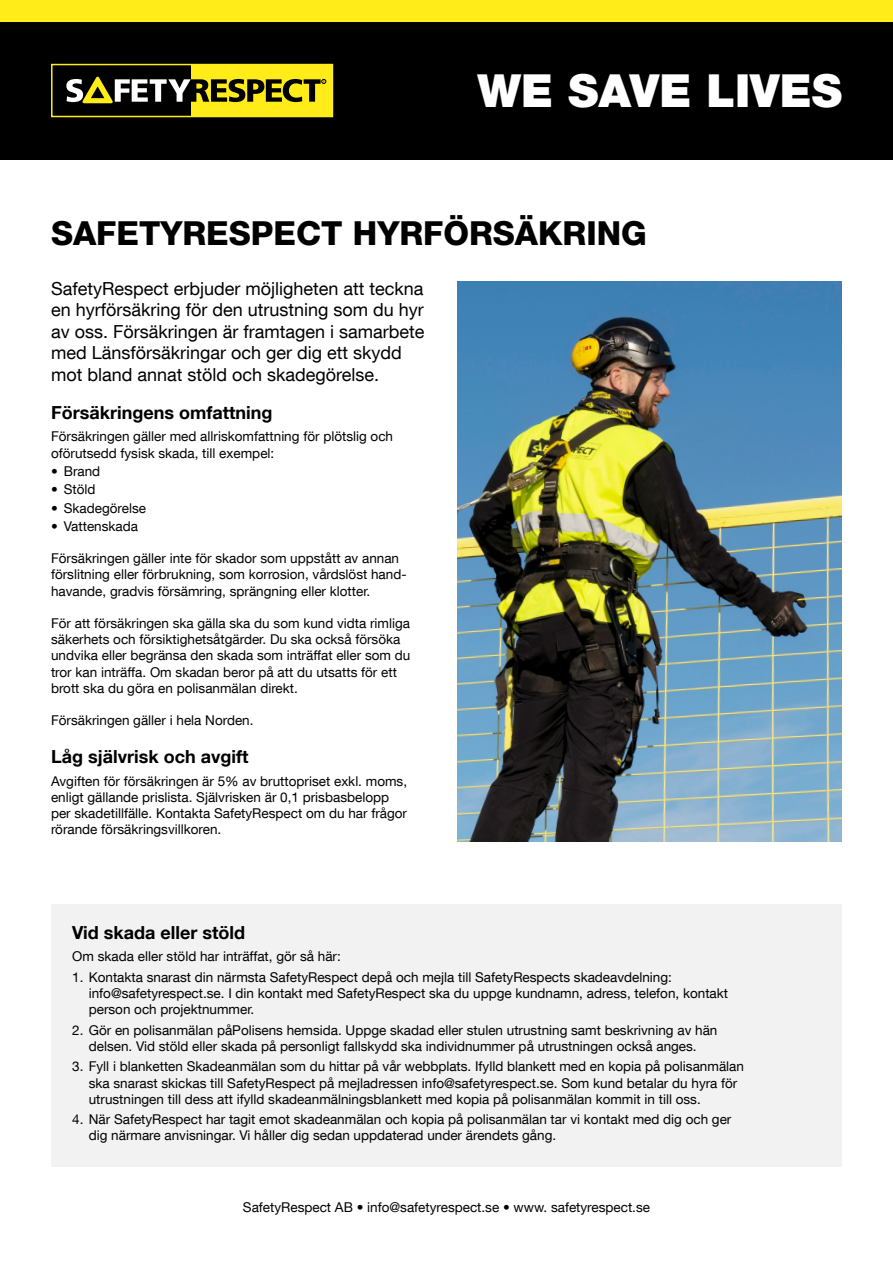
<style>
.page{position:relative;width:893px;height:1263px;background:#fff}
.page>*{position:absolute;margin:0;border:0;box-sizing:border-box;transform-origin:0 0}
.t1{font:900 45.45px "Helvetica Neue LT Com";color:#fff}
.t2{font:800 33px "Helvetica Neue LT Com";color:#000}
.t3{font:18px/21.6px "Helvetica Neue LT Com";color:#000}
.t4{font:700 18px "Helvetica Neue LT Com";color:#000}
.t5{font:13.5px/16.2px "Helvetica Neue LT Com";color:#000}
</style>
<div class="page">
<img style="left:457px;top:282px;width:385px;height:560px">
<div style="left:51px;top:905px;width:791px;height:262px;background:#f3f2f2"></div>
<div style="left:0;top:21px;width:893px;height:139px;background:#000"></div>
<div style="left:0;top:0;width:893px;height:21px;background:#ffec18"></div>
<div style="left:191px;top:65px;width:141px;height:51px;background:#ffec18"></div>
<svg style="left:66px;top:76px;width:260px;height:27px"></svg>
<div style="left:51px;top:64px;width:282px;height:53px;border:2px solid #ffec18"></div>
<h1 class="t1" style="left:477px;top:63px;width:366px">WE SAVE LIVES</h1>
<h2 class="t2" style="left:51px;top:213px;width:597px">SAFETYRESPECT HYRFÖRSÄKRING</h2>
<h3 class="t3" style="left:51px;top:277px;width:375px">SafetyRespect erbjuder möjligheten att teckna en hyrförsäkring för den utrustning som du hyr av oss. Försäkringen är framtagen i samarbete med Länsförsäkringar och ger dig ett skydd mot bland annat stöld och skadegörelse.</h3>
<h3 class="t4" style="left:51px;top:401px;width:223px">Försäkringens omfattning</h3>
<p class="t5" style="left:51px;top:428px;width:344px">Försäkringen gäller med allriskomfattning för plötslig och oförutsedd fysisk skada, till exempel:</p>
<p class="t5" style="left:51px;top:463px;width:51px">• Brand</p>
<p class="t5" style="left:51px;top:481px;width:46px">• Stöld</p>
<p class="t5" style="left:51px;top:499px;width:97px">• Skadegörelse</p>
<p class="t5" style="left:51px;top:518px;width:89px">• Vattenskada</p>
<p class="t5" style="left:51px;top:550px;width:357px">Försäkringen gäller inte för skador som uppstått av annan förslitning eller förbrukning, som korrosion, vårdslöst hand&shy;havande, gradvis försämring, sprängning eller klotter.</p>
<p class="t5" style="left:51px;top:615px;width:361px">För att försäkringen ska gälla ska du som kund vidta rimliga säkerhets och försiktighetsåtgärder. Du ska också försöka undvika eller begränsa den skada som inträffat eller som du tror kan inträffa. Om skadan beror på att du utsatts för ett brott ska du göra en polisanmälan direkt.</p>
<p class="t5" style="left:51px;top:712px;width:204px">Försäkringen gäller i hela Norden.</p>
<h3 class="t4" style="left:51px;top:745px;width:199px">Låg självrisk och avgift</h3>
<p class="t5" style="left:51px;top:772px;width:358px">Avgiften för försäkringen är 5% av bruttopriset exkl. moms, enligt gällande prislista. Självrisken är 0,1 prisbasbelopp per skadetillfälle. Kontakta SafetyRespect om du har frågor rörande försäkringsvillkoren.</p>
<h3 class="t4" style="left:72px;top:921px;width:174px">Vid skada eller stöld</h3>
<p class="t5" style="left:72px;top:948px;width:270px">Om skada eller stöld har inträffat, gör så här:</p>
<p class="t5" style="left:89px;top:969px;width:641px;text-indent:-16px">1. Kontakta snarast din närmsta SafetyRespect depå och mejla till SafetyRespects skadeavdelning: info@safetyrespect.se. I din kontakt med SafetyRespect ska du uppge kundnamn, adress, telefon, kontakt person och projektnummer.</p>
<p class="t5" style="left:72px;top:1021px;width:647px;text-align:center">2. Gör en polisanmälan påPolisens hemsida. Uppge skadad eller stulen utrustning samt beskrivning av hän delsen. Vid stöld eller skada på personligt fallskydd ska individnummer på utrustningen också anges.</p>
<p class="t5" style="left:89px;top:1058px;width:657px;text-indent:-16px">3. Fyll i blanketten Skadeanmälan som du hittar på vår webbplats. Ifylld blankett med en kopia på polisanmälan ska snarast skickas till SafetyRespect på mejladressen info@safetyrespect.se. Som kund betalar du hyra för utrustningen till dess att ifylld skadeanmälningsblankett med kopia på polisanmälan kommit in till oss.</p>
<p class="t5" style="left:89px;top:1111px;width:644px;text-indent:-16px">4. När SafetyRespect har tagit emot skadeanmälan och kopia på polisanmälan tar vi kontakt med dig och ger dig närmare anvisningar. Vi håller dig sedan uppdaterad under ärendets gång.</p>
<p class="t5" style="left:243px;top:1199px;width:409px">SafetyRespect AB • info@safetyrespect.se • www. safetyrespect.se</p>
</div>
